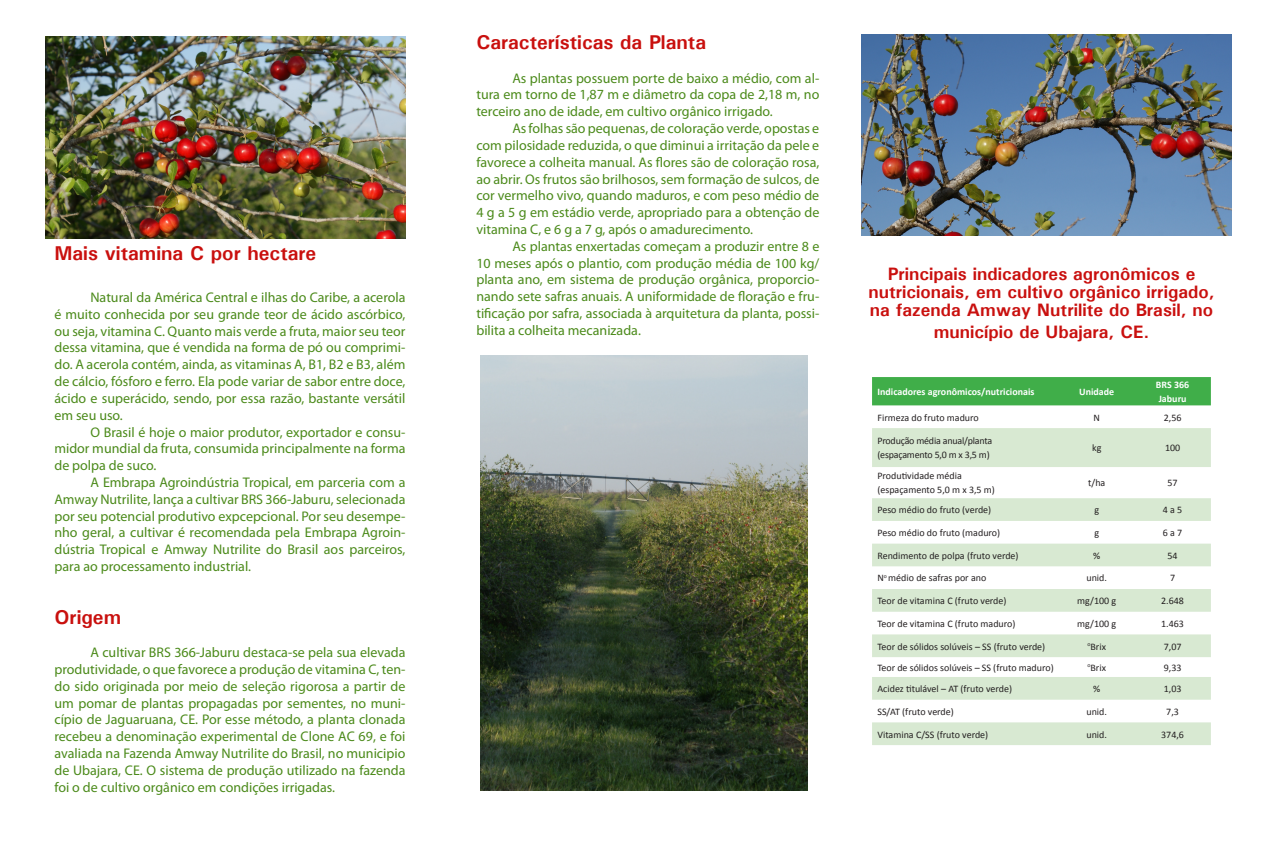
<style>
.page{position:relative;width:1276px;height:842px;background:#fff}
.page>*{position:absolute;margin:0;border:0;box-sizing:border-box;transform-origin:0 0}
.t1{font:700 20px "Univers";color:#c9100e}
.t2{font:700 18px/18px "Univers";color:#c9100e}
.t3{font:14px/16.8px "Myriad Pro";color:#4b8a1a;text-align:justify}
.t4{font:10px "Calibri";color:#231f20}
.t5{font:700 10px "Calibri";color:#fff}
.t6{font:10px "Calibri";letter-spacing:-.02em;color:#231f20}
</style>
<div class="page">
<img style="left:480px;top:355px;width:328px;height:436px">
<img style="left:45px;top:36px;width:360px;height:202px">
<img style="left:861px;top:35px;width:370px;height:201px">
<div style="left:872px;top:377px;width:339px;height:28px;background:#40ae49"></div>
<svg style="left:872px;top:428px;width:339px;height:317px;fill:#d8e9d2"></svg>
<p class="t1" style="left:54px;top:241px;width:263px">Mais vitamina C por hectare</p>
<p class="t3" style="left:54px;top:289px;width:352px;text-indent:36px">Natural da América Central e ilhas do Caribe, a acerola é muito conhecida por seu grande teor de ácido ascórbico, ou seja, vitamina C. Quanto mais verde a fruta, maior seu teor dessa vitamina, que é vendida na forma de pó ou comprimi&shy;do. A acerola contém, ainda, as vitaminas A, B1, B2 e B3, além de cálcio, fósforo e ferro. Ela pode variar de sabor entre doce, ácido e superácido, sendo, por essa razão, bastante versátil em seu uso.</p>
<p class="t3" style="left:54px;top:423px;width:352px;text-indent:36px">O Brasil é hoje o maior produtor, exportador e consu&shy;midor mundial da fruta, consumida principalmente na forma de polpa de suco.</p>
<p class="t3" style="left:54px;top:474px;width:352px;text-indent:36px">A Embrapa Agroindústria Tropical, em parceria com a Amway Nutrilite, lança a cultivar BRS 366-Jaburu, selecionada por seu potencial produtivo expcepcional. Por seu desempe&shy;nho geral, a cultivar é recomendada pela Embrapa Agroin&shy;dústria Tropical e Amway Nutrilite do Brasil aos parceiros, para ao processamento industrial.</p>
<p class="t1" style="left:54px;top:604px;width:68px">Origem</p>
<p class="t3" style="left:54px;top:644px;width:352px;text-indent:36px">A cultivar BRS 366-Jaburu destaca-se pela sua elevada produtividade, o que favorece a produção de vitamina C, ten&shy;do sido originada por meio de seleção rigorosa a partir de um pomar de plantas propagadas por sementes, no muni&shy;cípio de Jaguaruana, CE. Por esse método, a planta clonada recebeu a denominação experimental de Clone AC 69, e foi avaliada na Fazenda Amway Nutrilite do Brasil, no municipio de Ubajara, CE. O sistema de produção utilizado na fazenda foi o de cultivo orgânico em condições irrigadas.</p>
<p class="t1" style="left:476px;top:30px;width:231px">Características da Planta</p>
<p class="t3" style="left:476px;top:69px;width:344px;text-indent:36px">As plantas possuem porte de baixo a médio, com al&shy;tura em torno de 1,87 m e diâmetro da copa de 2,18 m, no terceiro ano de idade, em cultivo orgânico irrigado.</p>
<p class="t3" style="left:476px;top:120px;width:344px;text-indent:36px">As folhas são pequenas, de coloração verde, opostas e com pilosidade reduzida, o que diminui a irritação da pele e favorece a colheita manual. As flores são de coloração rosa, ao abrir. Os frutos são brilhosos, sem formação de sulcos, de cor vermelho vivo, quando maduros, e com peso médio de 4 g a 5 g em estádio verde, apropriado para a obtenção de vitamina C, e 6 g a 7 g, após o amadurecimento.</p>
<p class="t3" style="left:476px;top:237px;width:344px;text-indent:36px">As plantas enxertadas começam a produzir entre 8 e 10 meses após o plantio, com produção média de 100 kg/ planta ano, em sistema de produção orgânica, proporcio&shy;nando sete safras anuais. A uniformidade de floração e fru&shy;tificação por safra, associada à arquitetura da planta, possi&shy;bilita a colheita mecanizada.</p>
<p class="t2" style="left:888px;top:265px;width:309px">Principais indicadores agronômicos e</p>
<p class="t2" style="left:868px;top:283px;width:347px">nutricionais, em cultivo orgânico irrigado, na fazenda Amway Nutrilite do Brasil, no</p>
<p class="t2" style="left:934px;top:323px;width:217px">município de Ubajara, CE.</p>
<p class="t5" style="left:877px;top:385px;width:159px">Indicadores agronômicos/nutricionais</p>
<p class="t5" style="left:1079px;top:385px;width:37px">Unidade</p>
<p class="t5" style="left:1156px;top:378px;width:35px">BRS 366</p>
<p class="t5" style="left:1158px;top:392px;width:29px">Jaburu</p>
<p class="t4" style="left:877px;top:411px;width:103px">Firmeza do fruto maduro</p>
<p class="t4" style="left:1093px;top:411px;width:8px">N</p>
<p class="t4" style="left:1163px;top:411px;width:19px">2,56</p>
<p class="t6" style="left:877px;top:435px;width:116px">Produção média anual/planta</p>
<p class="t6" style="left:877px;top:449px;width:114px">(espaçamento 5,0 m x 3,5 m)</p>
<p class="t4" style="left:1092px;top:442px;width:11px">kg</p>
<p class="t4" style="left:1165px;top:442px;width:17px">100</p>
<p class="t4" style="left:877px;top:470px;width:86px">Produtividade média</p>
<p class="t4" style="left:877px;top:484px;width:119px">(espaçamento 5,0 m x 3,5 m)</p>
<p class="t4" style="left:1088px;top:477px;width:19px">t/ha</p>
<p class="t4" style="left:1167px;top:477px;width:12px">57</p>
<p class="t4" style="left:877px;top:504px;width:115px">Peso médio do fruto (verde)</p>
<p class="t4" style="left:1094px;top:504px;width:6px">g</p>
<p class="t4" style="left:1163px;top:504px;width:21px">4 a 5</p>
<p class="t4" style="left:877px;top:526px;width:124px">Peso médio do fruto (maduro)</p>
<p class="t4" style="left:1094px;top:526px;width:6px">g</p>
<p class="t4" style="left:1163px;top:526px;width:21px">6 a 7</p>
<p class="t4" style="left:877px;top:549px;width:143px">Rendimento de polpa (fruto verde)</p>
<p class="t4" style="left:1093px;top:549px;width:9px">%</p>
<p class="t4" style="left:1167px;top:549px;width:12px">54</p>
<p class="t4" style="left:877px;top:572px;width:110px">N<sup>o</sup> médio de safras por ano</p>
<p class="t4" style="left:1086px;top:572px;width:22px">unid.</p>
<p class="t4" style="left:1170px;top:572px;width:7px">7</p>
<p class="t4" style="left:877px;top:594px;width:131px">Teor de vitamina C (fruto verde)</p>
<p class="t4" style="left:1077px;top:594px;width:41px">mg/100 g</p>
<p class="t4" style="left:1161px;top:594px;width:24px">2.648</p>
<p class="t4" style="left:877px;top:617px;width:139px">Teor de vitamina C (fruto maduro)</p>
<p class="t4" style="left:1077px;top:617px;width:41px">mg/100 g</p>
<p class="t4" style="left:1161px;top:617px;width:24px">1.463</p>
<p class="t4" style="left:877px;top:640px;width:169px">Teor de sólidos solúveis – SS (fruto verde)</p>
<p class="t4" style="left:1087px;top:640px;width:20px"><sup>o</sup>Brix</p>
<p class="t4" style="left:1163px;top:640px;width:19px">7,07</p>
<p class="t4" style="left:877px;top:661px;width:178px">Teor de sólidos solúveis – SS (fruto maduro)</p>
<p class="t4" style="left:1087px;top:661px;width:20px"><sup>o</sup>Brix</p>
<p class="t4" style="left:1163px;top:661px;width:19px">9,33</p>
<p class="t4" style="left:877px;top:682px;width:136px">Acidez titulável – AT (fruto verde)</p>
<p class="t4" style="left:1093px;top:682px;width:9px">%</p>
<p class="t4" style="left:1163px;top:682px;width:19px">1,03</p>
<p class="t4" style="left:877px;top:705px;width:78px">SS/AT (fruto verde)</p>
<p class="t4" style="left:1086px;top:705px;width:22px">unid.</p>
<p class="t4" style="left:1166px;top:705px;width:14px">7,3</p>
<p class="t4" style="left:877px;top:728px;width:112px">Vitamina C/SS (fruto verde)</p>
<p class="t4" style="left:1086px;top:728px;width:22px">unid.</p>
<p class="t4" style="left:1161px;top:728px;width:24px">374,6</p>
</div>
